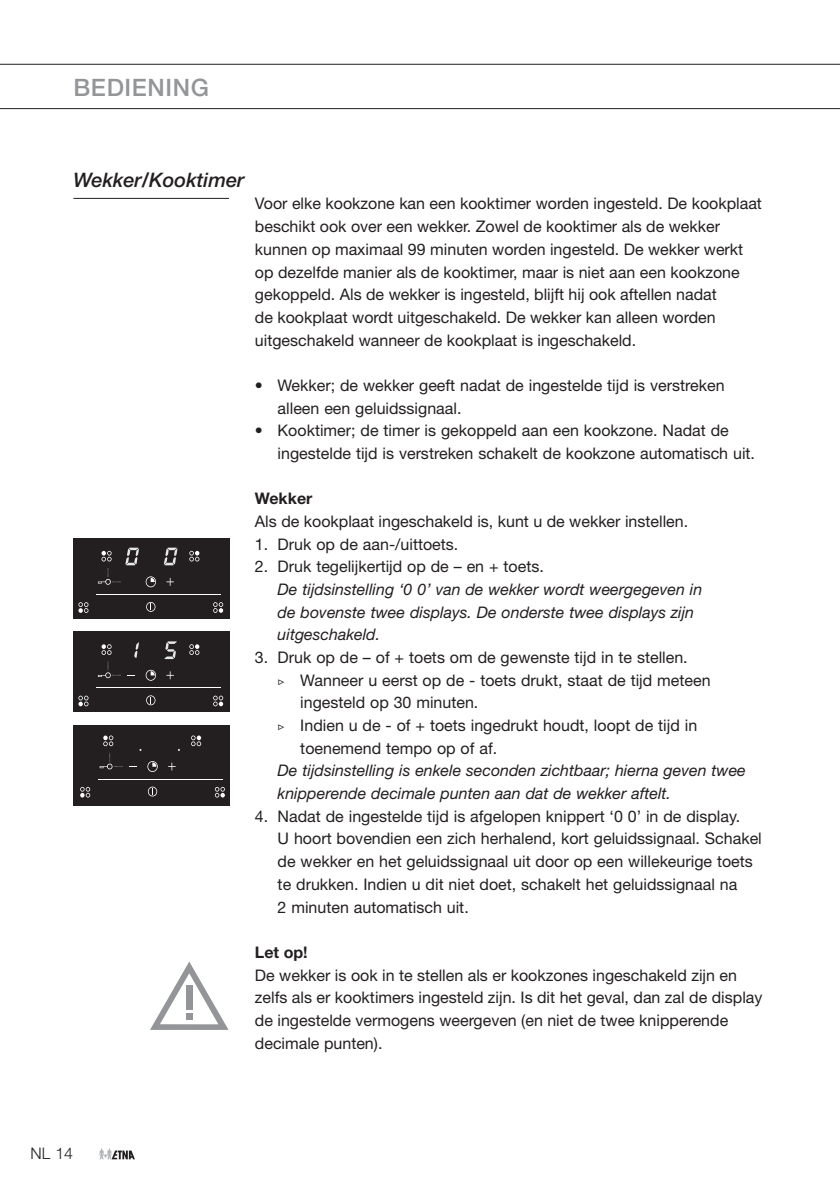
<style>
.page{position:relative;width:840px;height:1192px;background:#fff}
.page>*{position:absolute;margin:0;border:0;box-sizing:border-box;transform-origin:0 0}
.Hoofdkop{font:500 24px "Helvetica Neue";letter-spacing:.025em;color:#939598}
.Kop_met_lijn{font:italic 500 20px "Helvetica Neue";color:#231f20}
.Platte_tekst{font:16px/22.6px "Helvetica Neue";color:#231f20}
.Platte_tekst_italic{font:italic 16px/22.6px "Helvetica Neue";color:#231f20}
.Platte_tekst_vet{font:16px/22.6px "Helvetica Neue";color:#231f20}
.Tussenkopje{font:700 16px "Helvetica Neue";color:#231f20}
.Platte_tekst_vet-2{font:700 16px "Helvetica Neue";color:#231f20}
.t1{font:300 16px "Helvetica Neue";color:#231f20}
.s1{font-family:"Garamond Premr Pro"}
</style>
<div class="page">
<hr style="left:0;top:64px;width:840px;height:1px;background:#231f20">
<hr style="left:0;top:108px;width:840px;height:1px;background:#231f20">
<svg style="left:100px;top:1149px;width:35px;height:10px"></svg>
<hr style="left:73px;top:198px;width:156px;height:1px;background:#231f20">
<div style="left:73px;top:538px;width:156px;height:80px;background:#231f20"></div>
<svg style="left:166px;top:578px;width:8px;height:8px"></svg>
<svg style="left:189px;top:551px;width:10px;height:10px"></svg>
<svg style="left:213px;top:602px;width:10px;height:11px"></svg>
<svg style="left:146px;top:602px;width:9px;height:10px"></svg>
<svg style="left:146px;top:576px;width:10px;height:11px"></svg>
<hr style="left:97px;top:594px;width:124px;height:1px;background:#fff">
<svg style="left:78px;top:602px;width:10px;height:11px"></svg>
<svg style="left:98px;top:548px;width:41px;height:37px"></svg>
<svg style="left:164px;top:548px;width:14px;height:18px"></svg>
<div style="left:73px;top:632px;width:156px;height:80px;background:#231f20"></div>
<svg style="left:166px;top:671px;width:8px;height:8px"></svg>
<svg style="left:189px;top:644px;width:10px;height:11px"></svg>
<svg style="left:213px;top:696px;width:10px;height:10px"></svg>
<svg style="left:146px;top:695px;width:9px;height:10px"></svg>
<svg style="left:146px;top:670px;width:10px;height:11px"></svg>
<hr style="left:97px;top:687px;width:124px;height:1px;background:#fff">
<svg style="left:78px;top:696px;width:10px;height:10px"></svg>
<svg style="left:98px;top:642px;width:41px;height:36px"></svg>
<svg style="left:164px;top:641px;width:13px;height:19px"></svg>
<div style="left:73px;top:725px;width:156px;height:80px;background:#231f20"></div>
<svg style="left:168px;top:763px;width:8px;height:7px"></svg>
<svg style="left:191px;top:735px;width:10px;height:11px"></svg>
<svg style="left:215px;top:787px;width:10px;height:11px"></svg>
<svg style="left:148px;top:787px;width:9px;height:9px"></svg>
<svg style="left:147px;top:761px;width:11px;height:11px"></svg>
<svg style="left:100px;top:753px;width:23px;height:16px"></svg>
<hr style="left:98px;top:779px;width:125px;height:1px;background:#fff">
<svg style="left:103px;top:735px;width:10px;height:11px"></svg>
<svg style="left:80px;top:787px;width:10px;height:11px"></svg>
<svg style="left:150px;top:961px;width:78px;height:69px"></svg>
<p class="Hoofdkop" style="left:73px;top:73px;width:137px">BEDIENING</p>
<p class="Kop_met_lijn" style="left:73px;top:168px;width:173px">Wekker/Kooktimer</p>
<p class="Platte_tekst" style="left:255px;top:192px;width:508px">Voor elke kookzone kan een kooktimer worden ingesteld. De kookplaat beschikt ook over een wekker. Zowel de kooktimer als de wekker kunnen op maximaal 99 minuten worden ingesteld. De wekker werkt op dezelfde manier als de kooktimer, maar is niet aan een kookzone gekoppeld. Als de wekker is ingesteld, blijft hij ook aftellen nadat<br>de kookplaat wordt uitgeschakeld. De wekker kan alleen worden uitgeschakeld wanneer de kookplaat is ingeschakeld.</p>
<p class="Platte_tekst" style="left:277px;top:374px;width:448px;text-indent:-23px">• Wekker; de wekker geeft nadat de ingestelde tijd is verstreken alleen een geluidssignaal.</p>
<p class="Platte_tekst" style="left:277px;top:419px;width:479px;text-indent:-23px">• Kooktimer; de timer is gekoppeld aan een kookzone. Nadat de ingestelde tijd is verstreken schakelt de kookzone automatisch uit.</p>
<p class="Tussenkopje" style="left:255px;top:489px;width:59px">Wekker</p>
<p class="Platte_tekst" style="left:255px;top:510px;width:434px">Als de kookplaat ingeschakeld is, kunt u de wekker instellen.</p>
<p class="Platte_tekst" style="left:255px;top:532px;width:205px">1. Druk op de aan-/uittoets.</p>
<p class="Platte_tekst" style="left:255px;top:555px;width:290px">2. Druk tegelijkertijd op de – en + toets.</p>
<p class="Platte_tekst_italic" style="left:277px;top:578px;width:426px">De tijdsinstelling ‘0 0’ van de wekker wordt weergegeven in de bovenste twee displays. De onderste twee displays zijn uitgeschakeld.</p>
<p class="Platte_tekst" style="left:255px;top:646px;width:434px">3. Druk op de – of + toets om de gewenste tijd in te stellen.</p>
<p class="Platte_tekst" style="left:300px;top:668px;width:412px;text-indent:-23px"><span class="s1">▷</span> Wanneer u eerst op de - toets drukt, staat de tijd meteen ingesteld op 30 minuten.</p>
<p class="Platte_tekst" style="left:300px;top:714px;width:398px;text-indent:-23px"><span class="s1">▷</span> Indien u de - of + toets ingedrukt houdt, loopt de tijd in toenemend tempo op of af.</p>
<p class="Platte_tekst_italic" style="left:277px;top:759px;width:470px">De tijdsinstelling is enkele seconden zichtbaar; hierna geven twee knipperende decimale punten aan dat de wekker aftelt.</p>
<p class="Platte_tekst" style="left:277px;top:805px;width:485px;text-indent:-23px">4. Nadat de ingestelde tijd is afgelopen knippert ‘0 0’ in de display.<br>U hoort bovendien een zich herhalend, kort geluidssignaal. Schakel de wekker en het geluidssignaal uit door op een willekeurige toets te drukken. Indien u dit niet doet, schakelt het geluidssignaal na<br>2 minuten automatisch uit.</p>
<p class="Platte_tekst_vet-2" style="left:255px;top:942px;width:54px">Let op!</p>
<p class="Platte_tekst_vet" style="left:255px;top:963px;width:509px">De wekker is ook in te stellen als er kookzones ingeschakeld zijn en zelfs als er kooktimers ingesteld zijn. Is dit het geval, dan zal de display de ingestelde vermogens weergeven (en niet de twee knipperende decimale punten).</p>
<p class="t1" style="left:31px;top:1144px;width:44px">NL 14</p>
</div>
